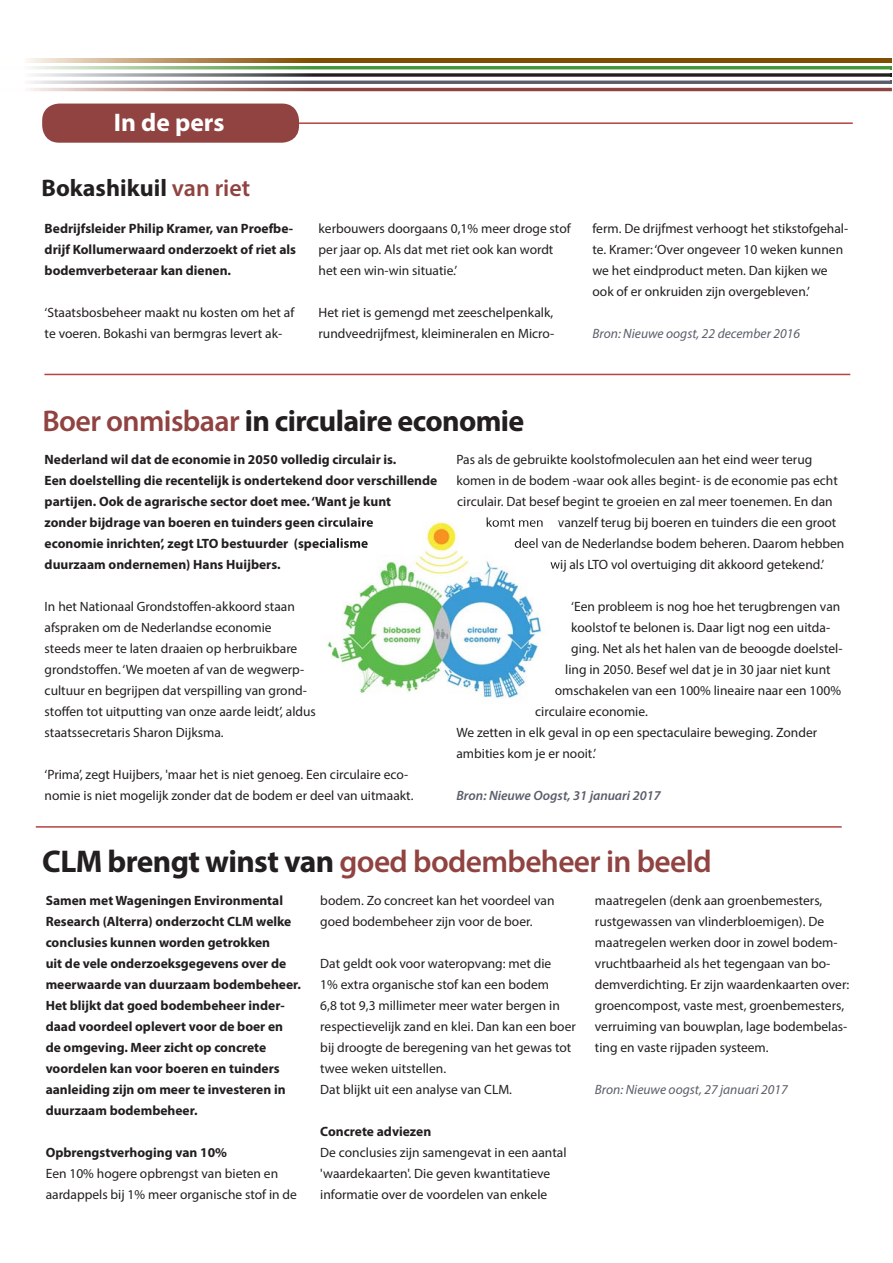
<style>
.page{position:relative;width:893px;height:1263px;background:#fff}
.page>*{position:absolute;margin:0;border:0;box-sizing:border-box;transform-origin:0 0}
.t1{font:600 31.5px "Myriad Pro";letter-spacing:-.02em;color:#904340}
.t2{font:700 30px "Myriad Pro";letter-spacing:-.02em;color:#231f20}
.t3{font:700 25.5px "Myriad Pro";color:#fff}
.t4{font:700 24px "Myriad Pro";color:#231f20}
.t5{font:13.5px/21px "Myriad Pro";color:#231f20}
.t6{font:700 13.5px/21px "Myriad Pro";color:#231f20}
.t7{font:italic 13.5px "Myriad Pro";color:#5b5d6a}
.t8{font:italic 600 13.5px "Myriad Pro";color:#5b5d6a}
.s1{font-weight:600;color:#904340}
.s2{font-weight:700;color:#231f20}
</style>
<div class="page">
<svg style="left:27px;top:59px;width:864px;height:3px;background:#936724"></svg>
<svg style="left:29px;top:66px;width:863px;height:25px"></svg>
<hr style="left:55px;top:122px;width:798px;height:2px;background:#b44341">
<hr style="left:36px;top:826px;width:806px;height:2px;background:#b44341">
<div style="left:42px;top:104px;width:257px;height:39px;background:#904340;border-radius:17px"></div>
<hr style="left:44px;top:374px;width:806px;height:1px;background:#b44341">
<img style="left:327px;top:521px;width:215px;height:178px">
<img style="left:320px;top:521px;width:53px;height:9px">
<img style="left:320px;top:538px;width:48px;height:13px">
<img style="left:487px;top:527px;width:55px;height:3px">
<img style="left:487px;top:521px;width:56px;height:6px">
<img style="left:515px;top:538px;width:43px;height:10px">
<svg style="left:550px;top:562px;width:8px;height:7px"></svg>
<svg style="left:555px;top:688px;width:3px;height:7px"></svg>
<h3 class="t3" style="left:114px;top:113px;width:112px">In de pers</h3>
<h3 class="t4" style="left:41px;top:179px;width:210px">Bokashikuil <span class="s1">van riet</span></h3>
<p class="t6" style="left:45px;top:219px;width:253px">Bedrijfsleider Philip Kramer, van Proefbe&shy;drijf Kollumerwaard onderzoekt of riet als bodemverbeteraar kan dienen.</p>
<p class="t5" style="left:45px;top:303px;width:251px">‘Staatsbosbeheer maakt nu kosten om het af te voeren. Bokashi van bermgras levert ak-</p>
<p class="t5" style="left:319px;top:219px;width:254px">kerbouwers doorgaans 0,1% meer droge stof per jaar op. Als dat met riet ook kan wordt het een win-win situatie.’</p>
<p class="t5" style="left:319px;top:303px;width:237px">Het riet is gemengd met zeeschelpenkalk, rundveedrijfmest, kleimineralen en Micro-</p>
<p class="t5" style="left:592px;top:219px;width:257px">ferm. De drijfmest verhoogt het stikstofgehal&shy;te. Kramer: ‘Over ongeveer 10 weken kunnen we het eindproduct meten. Dan kijken we ook of er onkruiden zijn overgebleven.’</p>
<p class="t7" style="left:592px;top:329px;width:209px">Bron: Nieuwe oogst, 22 december 2016</p>
<h2 class="t2" style="left:43px;top:410px;width:483px"><span class="s1">Boer onmisbaar</span> in circulaire economie</h2>
<p class="t6" style="left:45px;top:450px;width:394px">Nederland wil dat de economie in 2050 volledig circulair is.<br>Een doelstelling die recentelijk is ondertekend door verschillende partijen. Ook de agrarische sector doet mee. ‘Want je kunt<br>zonder bijdrage van boeren en tuinders geen circulaire<br>economie inrichten’, zegt LTO bestuurder (specialisme<br>duurzaam ondernemen) Hans Huijbers.</p>
<p class="t5" style="left:45px;top:597px;width:273px">In het Nationaal Grondstoffen-akkoord staan afspraken om de Nederlandse economie<br>steeds meer te laten draaien op herbruikbare grondstoffen. ‘We moeten af van de wegwerp&shy;cultuur en begrijpen dat verspilling van grond&shy;stoffen tot uitputting van onze aarde leidt’, aldus staatssecretaris Sharon Dijksma.</p>
<p class="t5" style="left:45px;top:765px;width:370px">‘Prima’, zegt Huijbers, 'maar het is niet genoeg. Een circulaire eco&shy;nomie is niet mogelijk zonder dat de bodem er deel van uitmaakt.</p>
<p class="t5" style="left:456px;top:450px;width:357px">Pas als de gebruikte koolstofmoleculen aan het eind weer terug</p>
<p class="t5" style="left:456px;top:471px;width:383px">komen in de bodem -waar ook alles begint- is de economie pas echt</p>
<p class="t5" style="left:457px;top:492px;width:377px">circulair. Dat besef begint te groeien en zal meer toenemen. En dan</p>
<p class="t5" style="left:486px;top:513px;width:352px">komt men vanzelf terug bij boeren en tuinders die een groot</p>
<p class="t5" style="left:514px;top:534px;width:332px">deel van de Nederlandse bodem beheren. Daarom hebben</p>
<p class="t5" style="left:550px;top:555px;width:276px">wij als LTO vol overtuiging dit akkoord getekend.’</p>
<p class="t5" style="left:571px;top:597px;width:271px">‘Een probleem is nog hoe het terugbrengen van</p>
<p class="t5" style="left:571px;top:618px;width:260px">koolstof te belonen is. Daar ligt nog een uitda-</p>
<p class="t5" style="left:571px;top:639px;width:273px">ging. Net als het halen van de beoogde doelstel-</p>
<p class="t5" style="left:565px;top:660px;width:267px">ling in 2050. Besef wel dat je in 30 jaar niet kunt</p>
<p class="t5" style="left:555px;top:681px;width:288px">omschakelen van een 100% lineaire naar een 100%</p>
<p class="t5" style="left:535px;top:702px;width:114px">circulaire economie.</p>
<p class="t5" style="left:456px;top:723px;width:362px">We zetten in elk geval in op een spectaculaire beweging. Zonder</p>
<p class="t5" style="left:456px;top:744px;width:141px">ambities kom je er nooit.’</p>
<p class="t8" style="left:456px;top:788px;width:206px">Bron: Nieuwe Oogst, 31 januari 2017</p>
<h1 class="t1" style="left:42px;top:849px;width:671px"><span class="s2">CLM brengt winst van</span> goed bodembeheer in beeld</h1>
<p class="t6" style="left:46px;top:891px;width:257px">Samen met Wageningen Environmental Research (Alterra) onderzocht CLM welke conclusies kunnen worden getrokken<br>uit de vele onderzoeksgegevens over de meerwaarde van duurzaam bodembeheer.<br>Het blijkt dat goed bodembeheer inder&shy;daad voordeel oplevert voor de boer en de omgeving. Meer zicht op concrete voordelen kan voor boeren en tuinders aanleiding zijn om meer te investeren in duurzaam bodembeheer.</p>
<p class="t6" style="left:46px;top:1143px;width:183px">Opbrengstverhoging van 10%</p>
<p class="t5" style="left:46px;top:1164px;width:253px">Een 10% hogere opbrengst van bieten en aardappels bij 1% meer organische stof in de</p>
<p class="t5" style="left:320px;top:891px;width:236px">bodem. Zo concreet kan het voordeel van goed bodembeheer zijn voor de boer.</p>
<p class="t5" style="left:320px;top:954px;width:257px">Dat geldt ook voor wateropvang: met die<br>1% extra organische stof kan een bodem<br>6,8 tot 9,3 millimeter meer water bergen in respectievelijk zand en klei. Dan kan een boer bij droogte de beregening van het gewas tot twee weken uitstellen.<br>Dat blijkt uit een analyse van CLM.</p>
<p class="t6" style="left:320px;top:1122px;width:112px">Concrete adviezen</p>
<p class="t5" style="left:320px;top:1143px;width:248px">De conclusies zijn samengevat in een aantal 'waardekaarten'. Die geven kwantitatieve informatie over de voordelen van enkele</p>
<p class="t5" style="left:595px;top:891px;width:256px">maatregelen (denk aan groenbemesters, rustgewassen van vlinderbloemigen). De maatregelen werken door in zowel bodem&shy;vruchtbaarheid als het tegengaan van bo&shy;demverdichting. Er zijn waardenkaarten over: groencompost, vaste mest, groenbemesters, verruiming van bouwplan, lage bodembelas&shy;ting en vaste rijpaden systeem.</p>
<p class="t7" style="left:595px;top:1084px;width:194px">Bron: Nieuwe oogst, 27 januari 2017</p>
</div>
